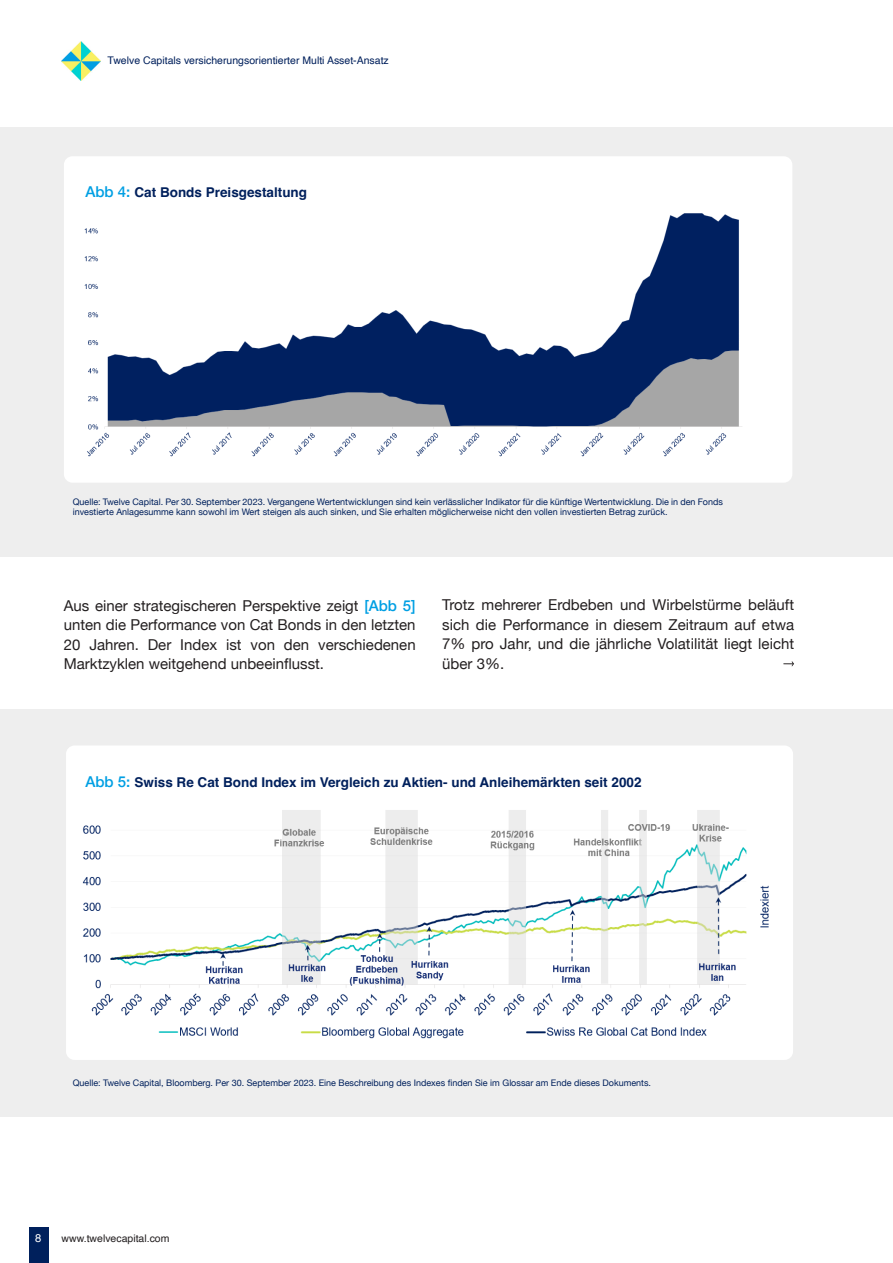
<style>
.page{position:relative;width:893px;height:1263px;background:#fff}
.page>*{position:absolute;margin:0;border:0;box-sizing:border-box;transform-origin:0 0}
.t1{font:15px/19.5px "Helvetica Neue";color:#231f20;text-align:justify}
.t2{font:700 13.5px "Helvetica";color:#00205c}
.t3{font:11.25px "Helvetica";color:#fff}
.t4{font:10.5px "Helvetica";color:#00205c}
.t5{font:10.5px "Helvetica";color:#231f20}
.t6{font:9px/10.5px "Helvetica Neue";color:#00205c}
.s1{font-family:"Helvetica Neue";font-weight:500;font-size:15px;color:#009fe3}
.s2{font-weight:500;color:#009fe3}
</style>
<div class="page">
<div style="left:29px;top:1227px;width:19px;height:36px;background:#00205c"></div>
<img style="left:62px;top:41px;width:39px;height:39px">
<div style="left:0;top:128px;width:893px;height:429px;background:#eee"></div>
<div style="left:64px;top:156px;width:728px;height:327px;background:#fff;border-radius:9px"></div>
<img style="left:84px;top:213px;width:658px;height:244px">
<div style="left:0;top:709px;width:893px;height:407px;background:#eee"></div>
<div style="left:66px;top:745px;width:727px;height:315px;background:#fff;border-radius:9px"></div>
<img style="left:82px;top:810px;width:687px;height:229px">
<svg style="left:783px;top:661px;width:11px;height:6px"></svg>
<p class="t4" style="left:108px;top:52px;width:283px">Twelve Capitals versicherungsorientierter Multi Asset-Ansatz</p>
<p class="t2" style="left:85px;top:184px;width:223px"><span class="s1">Abb 4:</span> Cat Bonds Preisgestaltung</p>
<p class="t6" style="left:73px;top:497px;width:652px">Quelle: Twelve Capital. Per 30. September 2023. Vergangene Wertentwicklungen sind kein verlässlicher Indikator für die künftige Wertentwicklung. Die in den Fonds investierte Anlagesumme kann sowohl im Wert steigen als auch sinken, und Sie erhalten möglicherweise nicht den vollen investierten Betrag zurück.</p>
<p class="t1" style="left:64px;top:597px;width:353px">Aus einer strategischeren Perspektive zeigt <span class="s2">[Abb 5] </span>unten die Performance von Cat Bonds in den letzten 20 Jahren. Der Index ist von den verschiedenen Marktzyklen weitgehend unbeeinflusst.</p>
<p class="t1" style="left:442px;top:596px;width:353px">Trotz mehrerer Erdbeben und Wirbelstürme beläuft sich die Performance in diesem Zeitraum auf etwa 7% pro Jahr, und die jährliche Volatilität liegt leicht über 3%.</p>
<p class="t2" style="left:85px;top:774px;width:558px"><span class="s1">Abb 5:</span> Swiss Re Cat Bond Index im Vergleich zu Aktien- und Anleihemärkten seit 2002</p>
<p class="t6" style="left:73px;top:1077px;width:580px">Quelle: Twelve Capital, Bloomberg. Per 30. September 2023. Eine Beschreibung des Indexes finden Sie im Glossar am Ende dieses Dokuments.</p>
<p class="t3" style="left:35px;top:1229px;width:8px">8</p>
<p class="t5" style="left:62px;top:1230px;width:109px">www.twelvecapital.com</p>
</div>
